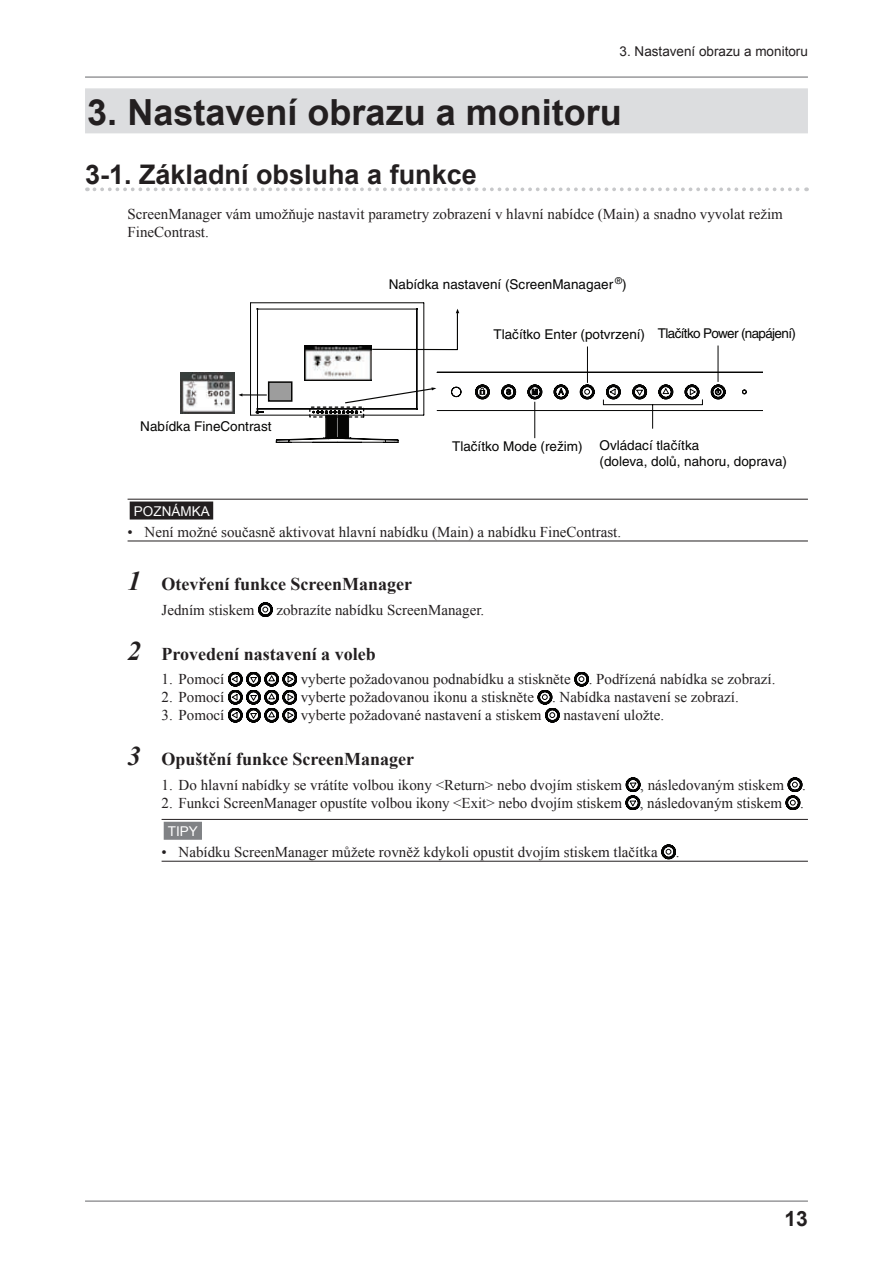
<style>
.page{position:relative;width:893px;height:1263px;background:#fff}
.page>*{position:absolute;margin:0;border:0;box-sizing:border-box;transform-origin:0 0}
.t1{font:700 36px "Arial";color:#231f20}
.t2{font:700 27px "Arial";color:#231f20}
.t3{font:700 21px "Arial";color:#231f20}
.t4{font:700 18px "Times New Roman";color:#231f20}
.t5{font:15px/18px "Times New Roman";color:#231f20}
.t6{font:13.5px/16.5px "Helvetica CE";color:#050504}
.t7{font:13.5px "Arial";color:#231f20}
.t8{font:13.5px "Arial";color:#fff}
.s1{font-style:italic;font-size:27px}
</style>
<div class="page">
<hr style="left:85px;top:1200px;width:723px;height:1px;background:#6c6d70">
<hr style="left:85px;top:77px;width:723px;height:1px;background:#6c6d70">
<div style="left:85px;top:88px;width:723px;height:45px;background:#dcdddf"></div>
<svg style="left:94px;top:187px;width:713px;height:4px"></svg>
<hr style="left:128px;top:499px;width:680px;height:1px;background:#231f20">
<div style="left:130px;top:501px;width:83px;height:18px;background:#231f20"></div>
<hr style="left:128px;top:541px;width:680px;height:1px;background:#231f20">
<hr style="left:162px;top:819px;width:646px;height:1px;background:#231f20">
<div style="left:164px;top:822px;width:38px;height:18px;background:#808285"></div>
<hr style="left:162px;top:861px;width:646px;height:1px;background:#231f20">
<hr style="left:242px;top:394px;width:25px;height:2px;background:#050504">
<img style="left:181px;top:373px;width:54px;height:40px">
<svg style="left:250px;top:302px;width:512px;height:141px"></svg>
<img style="left:304px;top:345px;width:68px;height:36px">
<svg style="left:258px;top:602px;width:15px;height:15px"></svg>
<svg style="left:574px;top:672px;width:15px;height:14px"></svg>
<svg style="left:228px;top:672px;width:69px;height:50px"></svg>
<svg style="left:538px;top:690px;width:22px;height:32px"></svg>
<svg style="left:626px;top:777px;width:14px;height:33px"></svg>
<svg style="left:786px;top:777px;width:16px;height:33px"></svg>
<svg style="left:661px;top:845px;width:15px;height:14px"></svg>
<p class="t7" style="left:620px;top:43px;width:190px">3. Nastavení obrazu a monitoru</p>
<h1 class="t1" style="left:87px;top:88px;width:536px">3. Nastavení obrazu a monitoru</h1>
<h2 class="t2" style="left:85px;top:157px;width:393px">3-1. Základní obsluha a funkce</h2>
<p class="t5" style="left:128px;top:205px;width:657px">ScreenManager vám umožňuje nastavit parametry zobrazení v hlavní nabídce (Main) a snadno vyvolat režim<br>FineContrast.</p>
<p class="t6" style="left:389px;top:276px;width:239px">Nabídka nastavení (ScreenManagaer <sup>®</sup>)</p>
<p class="t6" style="left:140px;top:418px;width:133px">Nabídka FineContrast</p>
<p class="t6" style="left:494px;top:326px;width:304px">Tlačítko Enter (potvrzení) Tlačítko Power (napájení)</p>
<p class="t6" style="left:452px;top:438px;width:132px">Tlačítko Mode (režim)</p>
<p class="t6" style="left:599px;top:437px;width:189px">Ovládací tlačítka<br>(doleva, dolů, nahoru, doprava)</p>
<p class="t8" style="left:134px;top:502px;width:20px">Poznám</p>
<p class="t8" style="left:192px;top:502px;width:18px">ka</p>
<p class="t5" style="left:128px;top:522px;width:495px">• Není možné současně aktivovat hlavní nabídku (Main) a nabídku FineContrast.</p>
<p class="t4" style="left:128px;top:572px;width:286px"><span class="s1">1</span> Otevření funkce ScreenManager</p>
<p class="t5" style="left:162px;top:600px;width:94px">Jedním stiskem</p>
<p class="t5" style="left:276px;top:600px;width:209px">zobrazíte nabídku ScreenManager.</p>
<p class="t4" style="left:128px;top:641px;width:250px"><span class="s1">2</span> Provedení nastavení a voleb</p>
<p class="t5" style="left:162px;top:670px;width:64px">1. Pomocí</p>
<p class="t5" style="left:301px;top:670px;width:476px">vyberte požadovanou podnabídku a stiskněte . Podřízená nabídka se zobrazí.</p>
<p class="t5" style="left:162px;top:688px;width:64px">2. Pomocí</p>
<p class="t5" style="left:301px;top:688px;width:440px">vyberte požadovanou ikonu a stiskněte . Nabídka nastavení se zobrazí.</p>
<p class="t5" style="left:162px;top:706px;width:64px">3. Pomocí</p>
<p class="t5" style="left:301px;top:706px;width:242px">vyberte požadované nastavení a stiskem</p>
<p class="t5" style="left:563px;top:706px;width:102px">nastavení uložte.</p>
<p class="t4" style="left:128px;top:747px;width:288px"><span class="s1">3</span> Opuštění funkce ScreenManager</p>
<p class="t5" style="left:162px;top:775px;width:646px">1. Do hlavní nabídky se vrátíte volbou ikony &lt;Return&gt; nebo dvojím stiskem , následovaným stiskem .</p>
<p class="t5" style="left:162px;top:793px;width:644px">2. Funkci ScreenManager opustíte volbou ikony &lt;Exit&gt; nebo dvojím stiskem , následovaným stiskem .</p>
<p class="t8" style="left:168px;top:822px;width:17px">Tipy</p>
<p class="t5" style="left:162px;top:842px;width:519px">• Nabídku ScreenManager můžete rovněž kdykoli opustit dvojím stiskem tlačítka .</p>
<h3 class="t3" style="left:785px;top:1204px;width:25px">13</h3>
</div>
